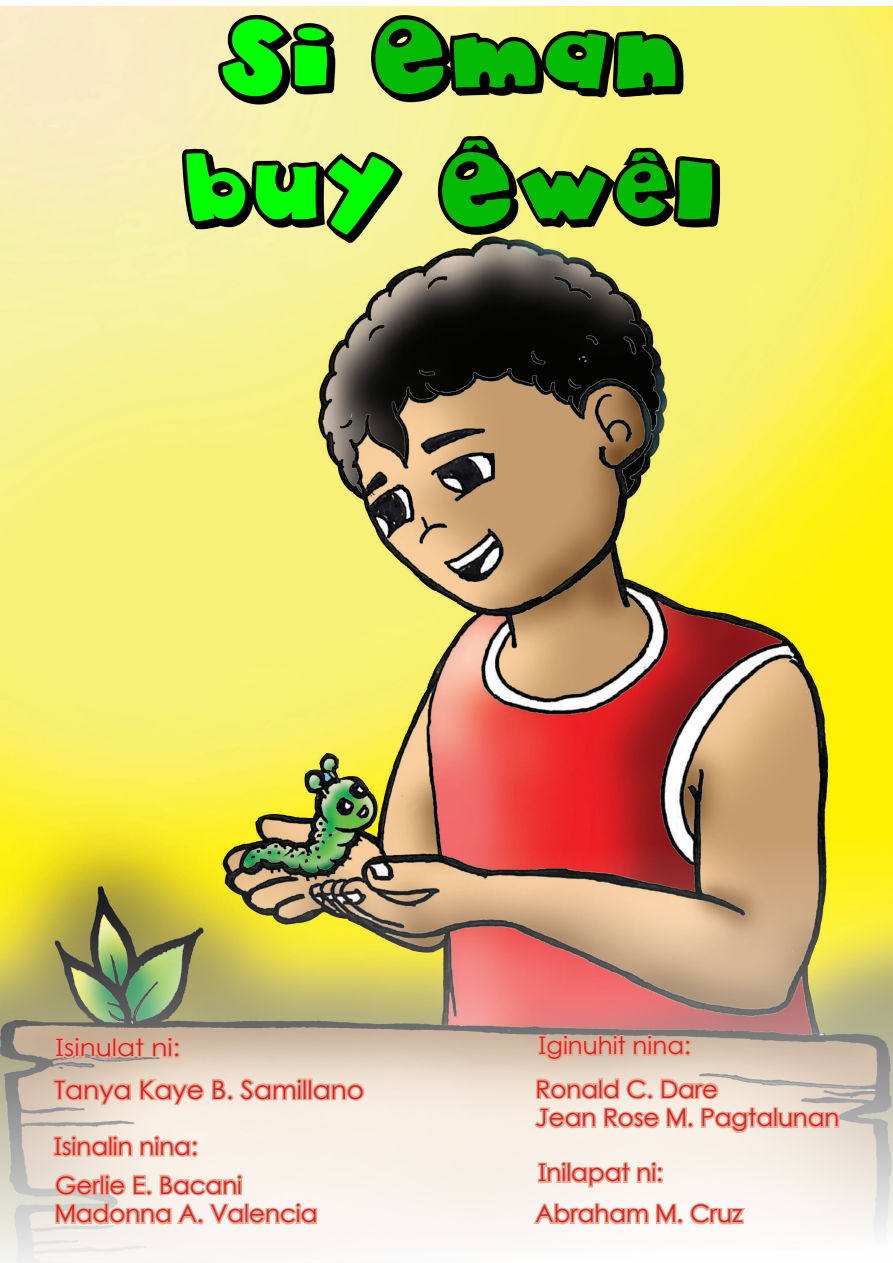
<style>
.page{position:relative;width:893px;height:1263px;background:#fff}
.page>*{position:absolute;margin:0;border:0;box-sizing:border-box;transform-origin:0 0}
.t1{font:25.5px "Alfabeto";color:#d1232a;scale:1.04 1}
.t2{font:24.3px "Alfabeto";color:#d1232a}
.t3{font:24px "Alfabeto";color:#d1232a;scale:1.1 1}
</style>
<div class="page">
<img style="left:0;top:6px;width:893px;height:1257px">
<img style="left:140px;top:10px;width:641px;height:248px">
<svg style="left:51px;top:1075px;width:254px;height:32px;background:#eccab8"></svg>
<div style="left:302px;top:1078px;width:5px;height:22px;border:3px solid #eaa58e"></div>
<div style="left:308px;top:1078px;width:4px;height:22px;border:3px solid #eaa58e"></div>
<svg style="left:311px;top:1081px;width:55px;height:21px"></svg>
<svg style="left:536px;top:1032px;width:157px;height:31px;background:#d2ae9b"></svg>
<svg style="left:536px;top:1159px;width:130px;height:30px;background:#f3d3c6"></svg>
<svg style="left:53px;top:1034px;width:129px;height:27px;background:#d4ab96"></svg>
<svg style="left:531px;top:1195px;width:217px;height:32px"></svg>
<svg style="left:532px;top:1076px;width:309px;height:59px;background:#eccfc0"></svg>
<svg style="left:53px;top:1171px;width:266px;height:56px;background:#f0d4c8"></svg>
<svg style="left:52px;top:1133px;width:148px;height:26px;background:#eec9b9"></svg>
<p class="t3" style="left:55px;top:1031px;width:115px">Isinulat ni:</p>
<p class="t1" style="left:54px;top:1072px;width:300px">Tanya Kaye B. Samillano</p>
<p class="t2" style="left:54px;top:1129px;width:146px">Isinalin nina:</p>
<p class="t2" style="left:55px;top:1168px;width:188px">Gerlie E. Bacani</p>
<p class="t2" style="left:55px;top:1197px;width:264px">Madonna A. Valencia</p>
<p class="t2" style="left:538px;top:1028px;width:154px">Iginuhit nina:</p>
<p class="t2" style="left:536px;top:1072px;width:184px">Ronald C. Dare</p>
<p class="t2" style="left:536px;top:1100px;width:305px">Jean Rose M. Pagtalunan</p>
<p class="t2" style="left:538px;top:1155px;width:126px">Inilapat ni:</p>
<p class="t2" style="left:536px;top:1197px;width:209px">Abraham M. Cruz</p>
</div>
